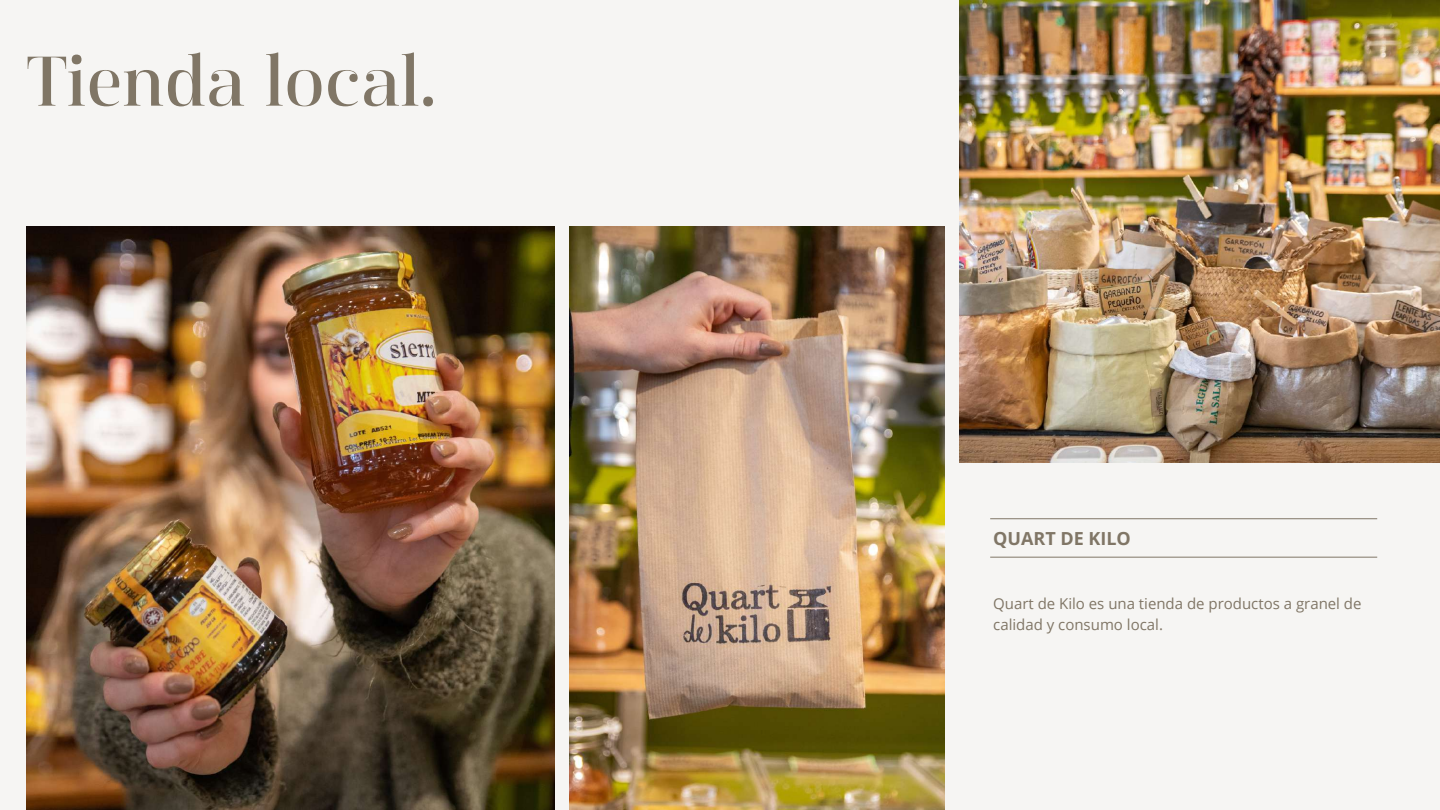
<style>
.page{position:relative;width:1440px;height:810px;background:#f6f5f3}
.page>*{position:absolute;margin:0;border:0;box-sizing:border-box;transform-origin:0 0}
.t1{font:70px "Manison 500";color:#807666}
.t2{font:700 18px "Open Sans";color:#807666}
.t3{font:15px/21px "Open Sans";color:#807666}
</style>
<div class="page">
<img style="left:27px;top:227px;width:528px;height:583px">
<img style="left:570px;top:227px;width:375px;height:583px">
<hr style="left:990px;top:518px;width:387px;height:1px;background:#807666">
<hr style="left:990px;top:557px;width:387px;height:1px;background:#807666">
<img style="left:960px;top:0;width:480px;height:463px">
<h1 class="t1" style="left:27px;top:41px;width:411px">Tienda local.</h1>
<p class="t2" style="left:993px;top:526px;width:139px">QUART DE KILO</p>
<p class="t3" style="left:993px;top:593px;width:370px">Quart de Kilo es una tienda de productos a granel de calidad y consumo local.</p>
</div>
